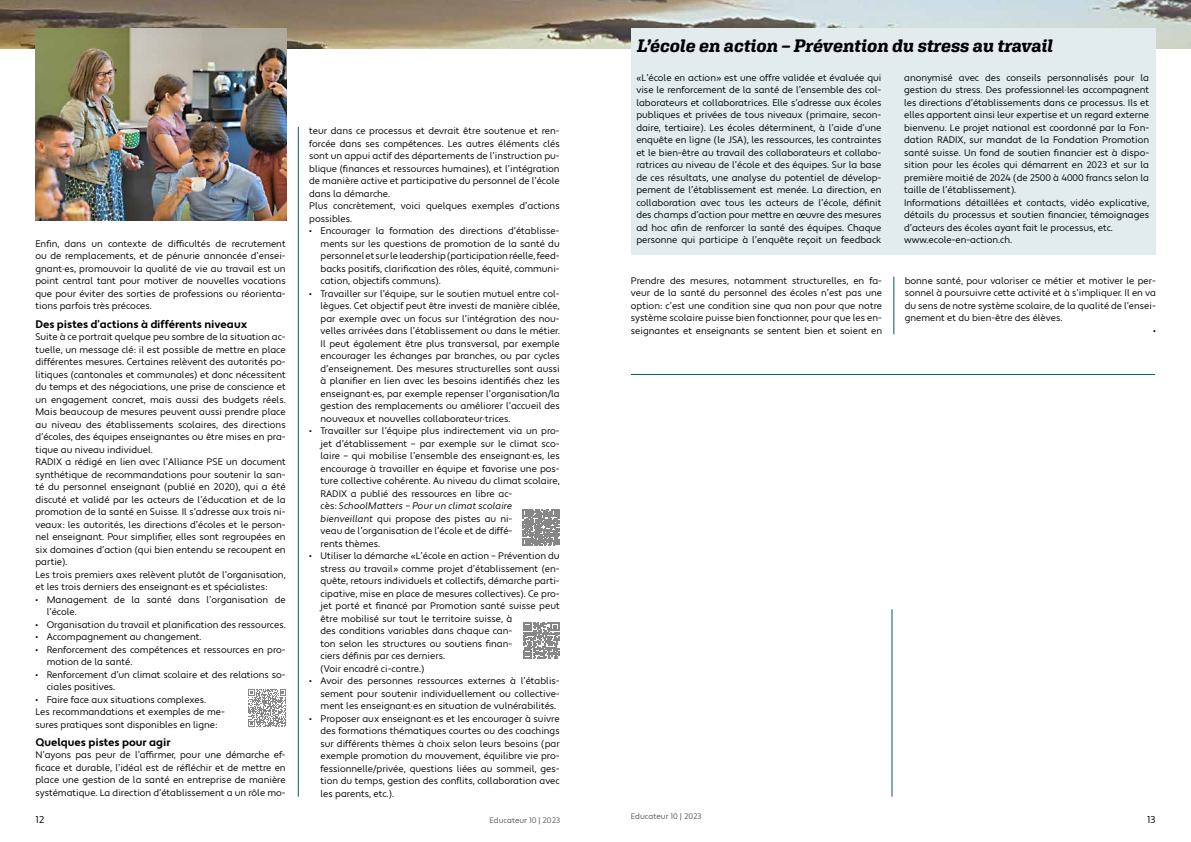
<style>
.page{position:relative;width:1191px;height:842px;background:#fff}
.page>*{position:absolute;margin:0;border:0;box-sizing:border-box;transform-origin:0 0}
.t1{font:italic 700 18px "Aglet Slab";letter-spacing:-.01em;color:#000}
.t2{font:700 11px "Apertura";color:#000}
.t3{font:10px "Apertura";color:#000}
.t4{font:9.5px/12.5px "Apertura";color:#000;text-align:justify}
.t5{font:9.5px "Apertura Obliq";color:#000}
.t6{font:8px "Apertura";color:#575756}
.s1{font-family:"Apertura"}
.s2{font-family:"Apertura Obliq"}
</style>
<div class="page">
<img style="left:0;top:0;width:1191px;height:49px">
<hr style="left:298px;top:127px;width:1px;height:670px;background:#005d58">
<svg style="left:523px;top:622px;width:36px;height:36px"></svg>
<svg style="left:523px;top:509px;width:37px;height:37px"></svg>
<hr style="left:891px;top:609px;width:1px;height:188px;background:#005d58">
<hr style="left:631px;top:374px;width:524px;height:1px;background:#005d58">
<hr style="left:893px;top:277px;width:1px;height:57px;background:#005d58">
<div style="left:631px;top:28px;width:524px;height:227px;background:#e2eced"></div>
<svg style="left:248px;top:689px;width:38px;height:38px"></svg>
<img style="left:35px;top:28px;width:251px;height:193px">
<p class="t4" style="left:35px;top:238px;width:252px">Enfin, dans un contexte de difficultés de recrutement ou de remplacements, et de pénurie annoncée d’ensei&shy;gnant∙es, promouvoir la qualité de vie au travail est un point central tant pour motiver de nouvelles vocations que pour éviter des sorties de professions ou réorienta&shy;tions parfois très précoces.</p>
<p class="t2" style="left:35px;top:317px;width:213px">Des pistes d’actions à différents niveaux</p>
<p class="t4" style="left:35px;top:331px;width:252px;text-align:left">Suite à ce portrait quelque peu sombre de la situation ac&shy;tuelle, un message clé: il est possible de mettre en place différentes mesures. Certaines relèvent des autorités po&shy;litiques (cantonales et communales) et donc nécessitent du temps et des négociations, une prise de conscience et un engagement concret, mais aussi des budgets réels.<br>Mais beaucoup de mesures peuvent aussi prendre place au niveau des établissements scolaires, des directions d’écoles, des équipes enseignantes ou être mises en pra&shy;tique au niveau individuel.<br>RADIX a rédigé en lien avec l’Alliance PSE un document synthétique de recommandations pour soutenir la san&shy;té du personnel enseignant (publié en 2020), qui a été discuté et validé par les acteurs de l’éducation et de la promotion de la santé en Suisse. Il s’adresse aux trois ni&shy;veaux: les autorités, les directions d’écoles et le person&shy;nel enseignant. Pour simplifier, elles sont regroupées en six domaines d’action (qui bien entendu se recoupent en partie).<br>Les trois premiers axes relèvent plutôt de l’organisation, et les trois derniers des enseignant∙es et spécialistes:</p>
<p class="t4" style="left:47px;top:593px;width:240px;text-indent:-11px">• Management de la santé dans l’organisation de l’école.</p>
<p class="t4" style="left:35px;top:618px;width:252px">• Organisation du travail et planification des ressources.</p>
<p class="t4" style="left:35px;top:631px;width:168px">• Accompagnement au changement.</p>
<p class="t4" style="left:47px;top:643px;width:240px;text-indent:-11px">• Renforcement des compétences et ressources en pro&shy;motion de la santé.</p>
<p class="t4" style="left:47px;top:668px;width:240px;text-indent:-11px">• Renforcement d’un climat scolaire et des relations so&shy;ciales positives.</p>
<p class="t4" style="left:35px;top:693px;width:191px;text-align:left">• Faire face aux situations complexes.<br>Les recommandations et exemples de me&shy;sures pratiques sont disponibles en ligne:</p>
<p class="t2" style="left:35px;top:735px;width:137px">Quelques pistes pour agir</p>
<p class="t4" style="left:35px;top:749px;width:252px">N’ayons pas peur de l’affirmer, pour une démarche ef&shy;ficace et durable, l’idéal est de réfléchir et de mettre en place une gestion de la santé en entreprise de manière systématique. La direction d’établissement a un rôle mo-</p>
<p class="t4" style="left:309px;top:125px;width:252px;text-align:left">teur dans ce processus et devrait être soutenue et ren&shy;forcée dans ses compétences. Les autres éléments clés sont un appui actif des départements de l’instruction pu&shy;blique (finances et ressources humaines), et l’intégration de manière active et participative du personnel de l’école dans la démarche.<br>Plus concrètement, voici quelques exemples d’actions possibles.</p>
<p class="t4" style="left:320px;top:225px;width:241px;text-indent:-11px">• Encourager la formation des directions d’établisse&shy;ments sur les questions de promotion de la santé du personnel et sur le leadership (participation réelle, feed&shy;backs positifs, clarification des rôles, équité, communi&shy;cation, objectifs communs).</p>
<p class="t4" style="left:320px;top:287px;width:241px;text-indent:-11px">• Travailler sur l’équipe, sur le soutien mutuel entre col&shy;lègues. Cet objectif peut être investi de manière ciblée, par exemple avec un focus sur l’intégration des nou&shy;velles arrivées dans l’établissement ou dans le métier.<br>Il peut également être plus transversal, par exemple encourager les échanges par branches, ou par cycles d’enseignement. Des mesures structurelles sont aussi à planifier en lien avec les besoins identifiés chez les enseignant∙es, par exemple repenser l’organisation/la gestion des remplacements ou améliorer l’accueil des nouveaux et nouvelles collaborateur∙trices.</p>
<p class="t4" style="left:320px;top:425px;width:241px;text-indent:-11px">• Travailler sur l’équipe plus indirectement via un pro&shy;jet d’établissement – par exemple sur le climat sco&shy;laire – qui mobilise l’ensemble des enseignant∙es, les encourage à travailler en équipe et favorise une pos&shy;ture collective cohérente. Au niveau du climat scolaire, RADIX a publié des ressources en libre ac-</p>
<p class="t5" style="left:320px;top:500px;width:193px"><span class="s1">cès:</span> SchoolMatters <span class="s1">–</span> Pour un climat scolaire</p>
<p class="t4" style="left:320px;top:512px;width:193px"><span class="s2">bienveillant</span> qui propose des pistes au ni&shy;veau de l’organisation de l’école et de diffé&shy;rents thèmes.</p>
<p class="t4" style="left:320px;top:550px;width:241px;text-align:left;text-indent:-11px">• Utiliser la démarche «L’école en action – Prévention du stress au travail» comme projet d’établissement (en&shy;quête, retours individuels et collectifs, démarche parti&shy;cipative, mise en place de mesures collectives). Ce pro&shy;jet porté et financé par Promotion santé suisse peut être mobilisé sur tout le territoire suisse, à<br>des conditions variables dans chaque can-<br>ton selon les structures ou soutiens finan-<br>ciers définis par ces derniers.<br>(Voir encadré ci-contre.)</p>
<p class="t4" style="left:320px;top:675px;width:241px;text-indent:-11px">• Avoir des personnes ressources externes à l’établis&shy;sement pour soutenir individuellement ou collective&shy;ment les enseignant∙es en situation de vulnérabilités.</p>
<p class="t4" style="left:320px;top:712px;width:241px;text-indent:-11px">• Proposer aux enseignant∙es et les encourager à suivre des formations thématiques courtes ou des coachings sur différents thèmes à choix selon leurs besoins (par exemple promotion du mouvement, équilibre vie pro&shy;fessionnelle/privée, questions liées au sommeil, ges&shy;tion du temps, gestion des conflits, collaboration avec les parents, etc.).</p>
<h1 class="t1" style="left:637px;top:35px;width:418px">L’école en action – Prévention du stress au travail</h1>
<p class="t4" style="left:636px;top:72px;width:246px">«L’école en action» est une offre validée et évaluée qui vise le renforcement de la santé de l’ensemble des col&shy;laborateurs et collaboratrices. Elle s’adresse aux écoles publiques et privées de tous niveaux (primaire, secon&shy;daire, tertiaire). Les écoles déterminent, à l’aide d’une enquête en ligne (le JSA), les ressources, les contraintes et le bien-être au travail des collaborateurs et collabo&shy;ratrices au niveau de l’école et des équipes. Sur la base de ces résultats, une analyse du potentiel de dévelop&shy;pement de l’établissement est menée. La direction, en collaboration avec tous les acteurs de l’école, définit des champs d’action pour mettre en œuvre des mesures ad hoc afin de renforcer la santé des équipes. Chaque personne qui participe à l’enquête reçoit un feedback</p>
<p class="t4" style="left:904px;top:72px;width:246px;text-align:left">anonymisé avec des conseils personnalisés pour la gestion du stress. Des professionnel·les accompagnent les directions d’établissements dans ce processus. Ils et elles apportent ainsi leur expertise et un regard externe bienvenu. Le projet national est coordonné par la Fon&shy;dation RADIX, sur mandat de la Fondation Promotion santé suisse. Un fond de soutien financier est à dispo&shy;sition pour les écoles qui démarrent en 2023 et sur la première moitié de 2024 (de 2500 à 4000 francs selon la taille de l’établissement).<br>Informations détaillées et contacts, vidéo explicative, détails du processus et soutien financier, témoignages d’acteurs des écoles ayant fait le processus, etc. www.ecole-en-action.ch.</p>
<p class="t4" style="left:631px;top:275px;width:253px">Prendre des mesures, notamment structurelles, en fa&shy;veur de la santé du personnel des écoles n’est pas une option: c’est une condition sine qua non pour que notre système scolaire puisse bien fonctionner, pour que les en&shy;seignantes et enseignants se sentent bien et soient en</p>
<p class="t4" style="left:904px;top:275px;width:253px">bonne santé, pour valoriser ce métier et motiver le per-</p>
<p class="t4" style="left:904px;top:287px;width:253px">sonnel à poursuivre cette activité et à s’impliquer. Il en va</p>
<p class="t4" style="left:904px;top:300px;width:253px">du sens de notre système scolaire, de la qualité de l’ensei-</p>
<p class="t4" style="left:904px;top:312px;width:159px">gnement et du bien-être des élèves.</p>
<p class="t4" style="left:1153px;top:325px;width:4px">•</p>
<p class="t6" style="left:631px;top:812px;width:72px">Educateur 10 | 2023</p>
<p class="t3" style="left:35px;top:813px;width:10px">12</p>
<p class="t6" style="left:489px;top:815px;width:72px">Educateur 10 | 2023</p>
<p class="t3" style="left:1147px;top:813px;width:10px">13</p>
</div>
